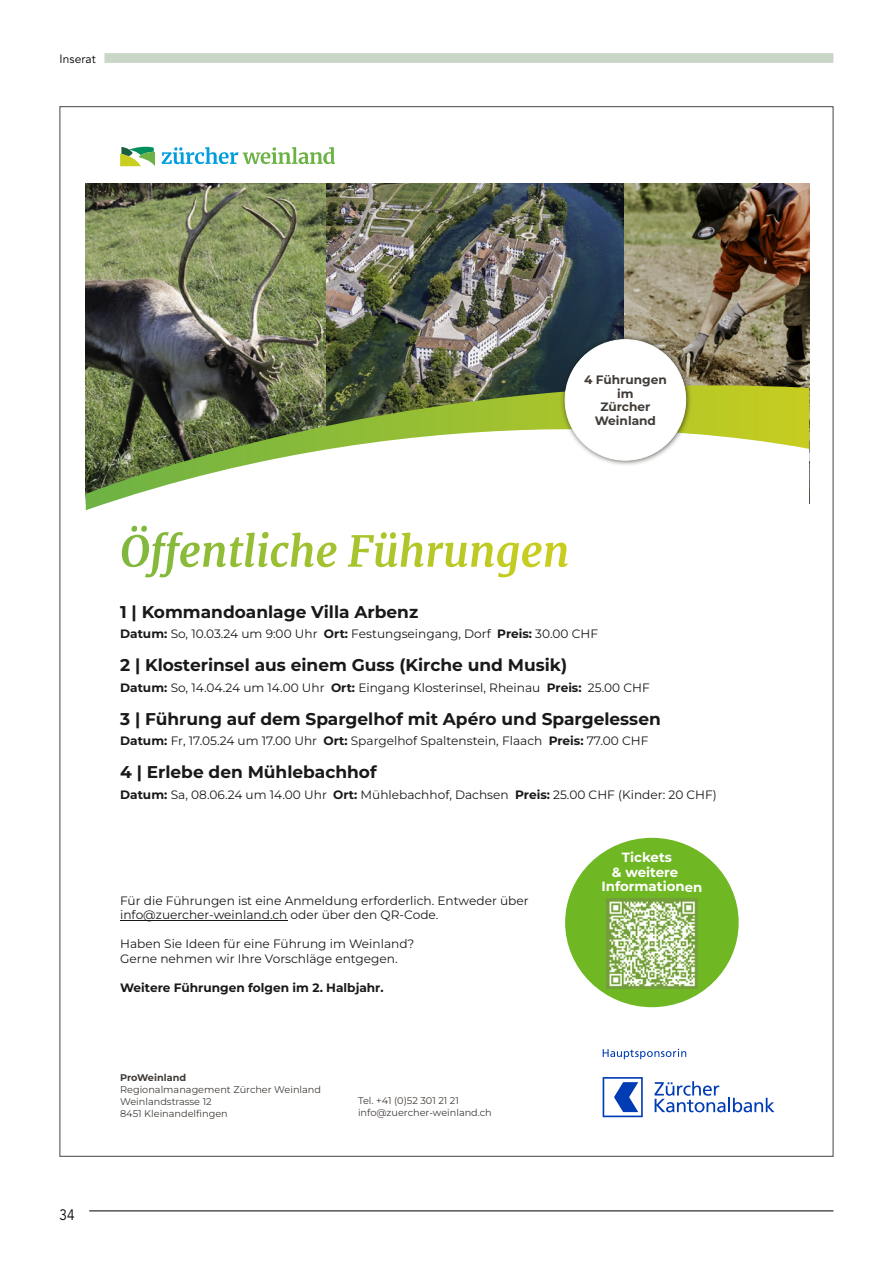
<style>
.page{position:relative;width:893px;height:1263px;background:#fff}
.page>*{position:absolute;margin:0;border:0;box-sizing:border-box;transform-origin:0 0}
.t1{font:700 16.95px "Montserrat";color:#191919}
.t2{font:15px "Avenir LT Std";color:#000;scale:.9 1}
.t3{font:700 13.35px "Montserrat";color:#fff}
.t4{font:12.15px/14.5px "Montserrat";color:#191919}
.t5{font:700 12.15px "Montserrat";color:#191919}
.t6{font:700 12.15px/13.6px "Montserrat";color:#413c38;text-align:center}
.t7{font:12px "Avenir LT Std";letter-spacing:.005em;color:#000}
.t8{font:9.75px/12.1px "Montserrat";color:#413c38}
.t9{font:700 9.75px "Montserrat";color:#413c38}
.s1{font-weight:700}
</style>
<div class="page">
<hr style="left:89px;top:1210px;width:744px;height:1px;background:#000">
<div style="left:65px;top:53px;width:768px;height:10px;background:#cad6c7"></div>
<div style="left:60px;top:53px;width:44px;height:15px;background:#fff"></div>
<img style="left:326px;top:183px;width:298px;height:202px">
<img style="left:86px;top:183px;width:240px;height:202px">
<img style="left:624px;top:183px;width:185px;height:202px">
<svg style="left:86px;top:385px;width:723px;height:125px"></svg>
<img style="left:559px;top:333px;width:133px;height:133px">
<div style="left:565px;top:340px;width:121px;height:120px;background:#fff;border-radius:50%"></div>
<svg style="left:122px;top:526px;width:214px;height:51px"></svg>
<svg style="left:348px;top:532px;width:220px;height:45px"></svg>
<hr style="left:120px;top:920px;width:167px;height:1px;background:#191919">
<div style="left:565px;top:838px;width:174px;height:169px;background:#6fb723;border-radius:50%"></div>
<img style="left:606px;top:898px;width:91px;height:91px">
<svg style="left:603px;top:1077px;width:40px;height:40px"></svg>
<svg style="left:655px;top:1081px;width:119px;height:31px"></svg>
<svg style="left:603px;top:1049px;width:83px;height:10px"></svg>
<svg style="left:161px;top:147px;width:174px;height:17px"></svg>
<svg style="left:120px;top:147px;width:35px;height:19px"></svg>
<p class="t7" style="left:60px;top:52px;width:38px">Inserat</p>
<p class="t6" style="left:584px;top:373px;width:84px">4 Führungen im<br>Zürcher<br>Weinland</p>
<p class="t2" style="left:60px;top:1206px;width:18px">34</p>
<h1 class="t1" style="left:120px;top:600px;width:300px">1 | Kommandoanlage Villa Arbenz</h1>
<p class="t4" style="left:120px;top:626px;width:479px"><span class="s1">Datum:</span> So, 10.03.24 um 9:00 Uhr <span class="s1">Ort:</span> Festungseingang, Dorf <span class="s1">Preis:</span> 30.00 CHF</p>
<h1 class="t1" style="left:120px;top:654px;width:449px">2 | Klosterinsel aus einem Guss (Kirche und Musik)</h1>
<p class="t4" style="left:120px;top:680px;width:531px"><span class="s1">Datum:</span> So, 14.04.24 um 14.00 Uhr <span class="s1">Ort:</span> Eingang Klosterinsel, Rheinau <span class="s1">Preis:</span> 25.00 CHF</p>
<h1 class="t1" style="left:120px;top:707px;width:542px">3 | Führung auf dem Spargelhof mit Apéro und Spargelessen</h1>
<p class="t4" style="left:120px;top:733px;width:530px"><span class="s1">Datum:</span> Fr, 17.05.24 um 17.00 Uhr <span class="s1">Ort:</span> Spargelhof Spaltenstein, Flaach <span class="s1">Preis:</span> 77.00 CHF</p>
<h1 class="t1" style="left:120px;top:761px;width:258px">4 | Erlebe den Mühlebachhof</h1>
<p class="t4" style="left:120px;top:787px;width:598px"><span class="s1">Datum:</span> Sa, 08.06.24 um 14.00 Uhr <span class="s1">Ort:</span> Mühlebachhof, Dachsen <span class="s1">Preis:</span> 25.00 CHF (Kinder: 20 CHF)</p>
<p class="t4" style="left:120px;top:893px;width:410px">Für die Führungen ist eine Anmeldung erforderlich. Entweder über info@zuercher-weinland.ch oder über den QR-Code.</p>
<p class="t4" style="left:120px;top:936px;width:296px">Haben Sie Ideen für eine Führung im Weinland?<br>Gerne nehmen wir Ihre Vorschläge entgegen.</p>
<p class="t5" style="left:120px;top:980px;width:265px">Weitere Führungen folgen im 2. Halbjahr.</p>
<p class="t9" style="left:120px;top:1071px;width:68px">ProWeinland</p>
<p class="t8" style="left:120px;top:1083px;width:202px">Regionalmanagement Zürcher Weinland<br>Weinlandstrasse 12<br>8451 Kleinandelfingen</p>
<p class="t8" style="left:358px;top:1094px;width:135px">Tel. +41 (0)52 301 21 21 info@zuercher-weinland.ch</p>
<p class="t3" style="left:622px;top:849px;width:51px">Tickets</p>
<p class="t3" style="left:612px;top:863px;width:68px">&amp; weitere</p>
<p class="t3" style="left:601px;top:878px;width:102px">Informationen</p>
</div>
